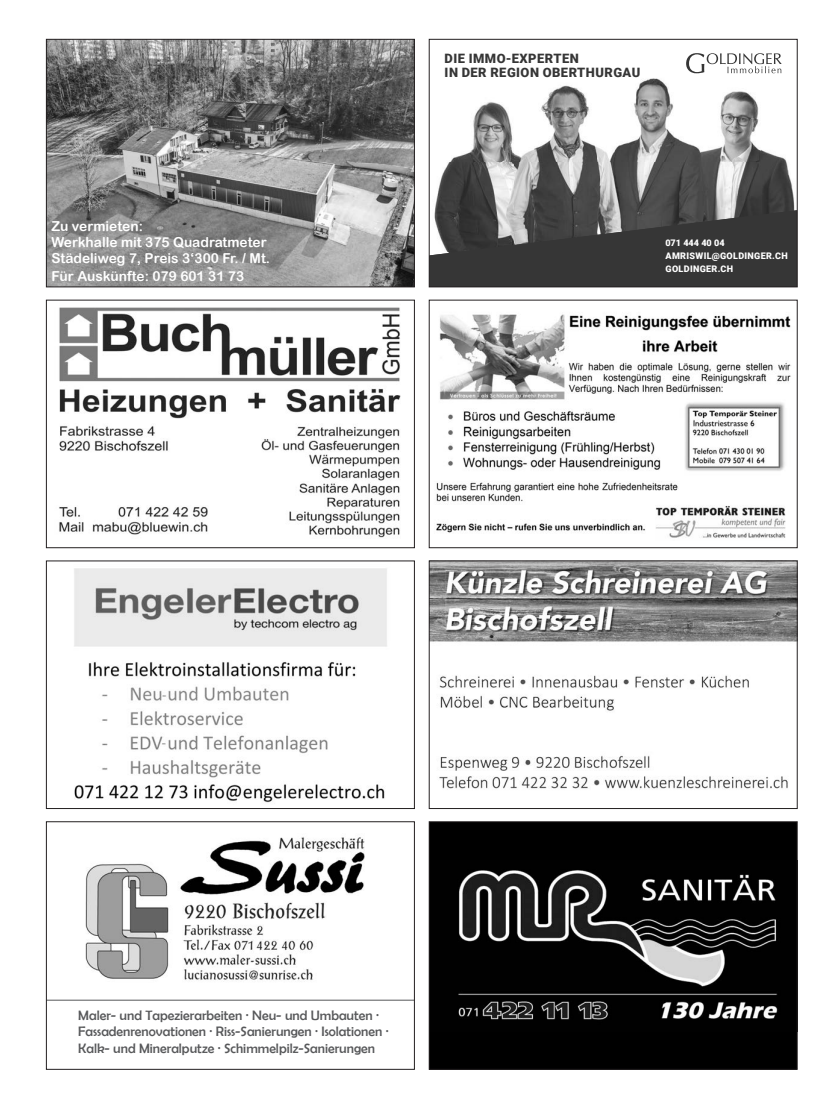
<style>
.page{position:relative;width:833px;height:1117px;background:#fff}
.page>*{position:absolute;margin:0;border:0;box-sizing:border-box;transform-origin:0 0}
.t1{font:13.75px/16.5px "Berlin Sans FB";color:#57585a}
.t2{font:13.75px/16.2px "Arial Rounded MT Bold";color:#fff}
.t3{font:900 12.88px/14.2px "Roboto";letter-spacing:.035em;color:#363636}
.t4{font:900 9px/12.9px "Roboto";letter-spacing:.035em;color:#fff}
</style>
<div class="page">
<img style="left:48px;top:41px;width:365px;height:244px">
<div style="left:46px;top:39px;width:369px;height:248px;border:1px solid #231f20"></div>
<img style="left:74px;top:568px;width:313px;height:235px">
<div style="left:46px;top:560px;width:369px;height:248px;border:1px solid #231f20"></div>
<img style="left:435px;top:73px;width:360px;height:137px">
<svg style="left:686px;top:53px;width:95px;height:20px"></svg>
<svg style="left:431px;top:210px;width:364px;height:75px;background:#424242"></svg>
<div style="left:429px;top:39px;width:368px;height:248px;border:1px solid #231f20"></div>
<img style="left:436px;top:314px;width:355px;height:224px">
<div style="left:429px;top:300px;width:368px;height:248px;border:1px solid #231f20"></div>
<img style="left:59px;top:307px;width:342px;height:231px">
<div style="left:46px;top:300px;width:369px;height:248px;border:1px solid #231f20"></div>
<img style="left:85px;top:837px;width:280px;height:145px">
<hr style="left:46px;top:999px;width:368px;height:1px;background:#57585a">
<div style="left:46px;top:821px;width:369px;height:248px;border:1px solid #231f20"></div>
<img style="left:431px;top:562px;width:364px;height:227px">
<div style="left:429px;top:821px;width:368px;height:248px;background:#000"></div>
<img style="left:458px;top:870px;width:320px;height:150px">
<div style="left:429px;top:821px;width:368px;height:248px;border:1px solid #231f20"></div>
<p class="t2" style="left:51px;top:218px;width:220px">Zu vermieten:<br>Werkhalle mit 375 Quadratmeter<br>Städeliweg 7, Preis 3‘300 Fr. / Mt.</p>
<p class="t2" style="left:51px;top:268px;width:194px">Für Auskünfte: 079 601 31 73</p>
<p class="t3" style="left:444px;top:51px;width:197px">DIE IMMO-EXPERTEN<br>IN DER REGION OBERTHURGAU</p>
<p class="t4" style="left:665px;top:236px;width:124px">071 444 40 04<br>AMRISWIL@GOLDINGER.CH<br>GOLDINGER.CH</p>
<p class="t1" style="left:78px;top:1006px;width:312px">Maler- und Tapezierarbeiten · Neu- und Umbauten ·<br>Fassadenrenovationen · Riss-Sanierungen · Isolationen ·<br>Kalk- und Mineralputze · Schimmelpilz-Sanierungen</p>
</div>
